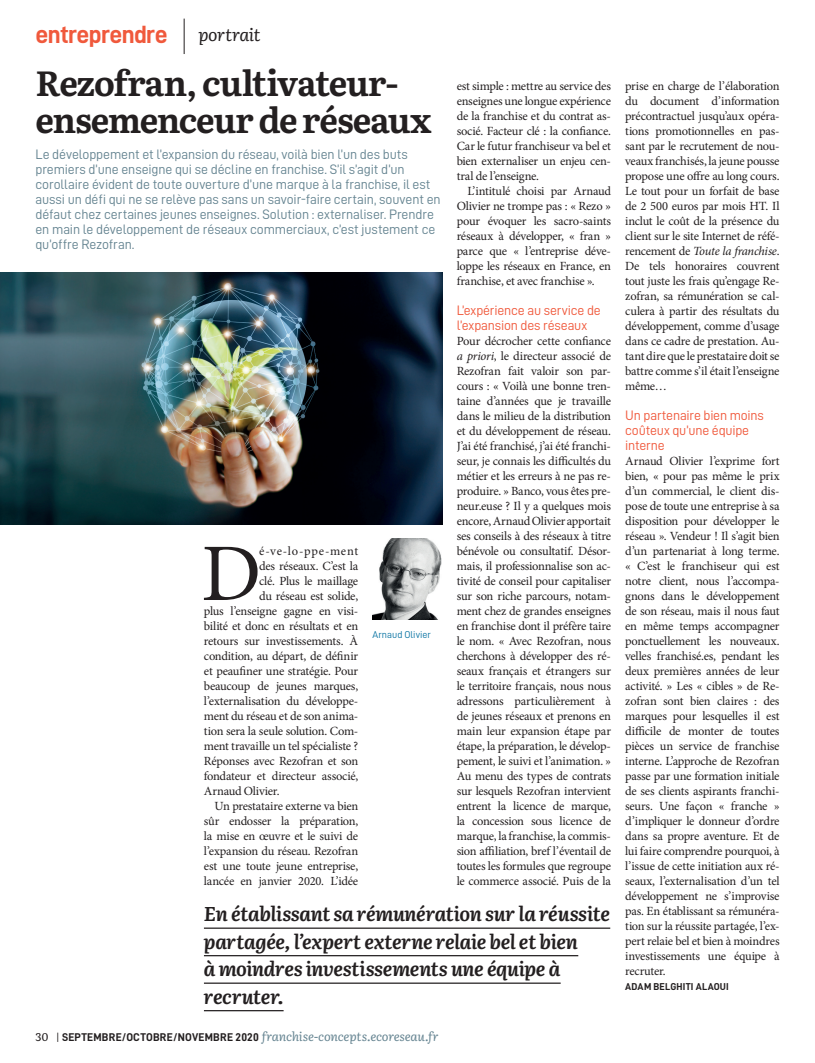
<style>
.page{position:relative;width:815px;height:1063px;background:#fff}
.page>*{position:absolute;margin:0;border:0;box-sizing:border-box;transform-origin:0 0}
.t1{font:81.75px "Minion Pro";color:#231f20}
.t2{font:700 35px/37.5px "Literata";letter-spacing:-.03em;color:#231f20}
.t3{font:25px "D DIN Bold";letter-spacing:-.025em;color:#f0593c}
.t4{font:italic 700 20px/27.5px "Literata";letter-spacing:-.015em;color:#231f20}
.t5{font:13.75px/15px "D DIN";letter-spacing:-.01em;color:#658491}
.t6{font:13.75px/15px "D DIN";letter-spacing:-.015em;color:#f0593c}
.t7{font:12.5px/15px "Minion Pro";letter-spacing:-.02em;color:#231f20;text-align:justify}
.t8{font:italic 12.5px "Literata";letter-spacing:-.025em;color:#658491}
.t9{font:12.5px "Minion Pro";letter-spacing:.055em;color:#231f20}
.t10{font:10px "D DIN Bold";letter-spacing:.025em;color:#231f20}
.t11{font:10px "D DIN";letter-spacing:.005em;color:#0a74a3}
.s1{font-family:"Literata";font-style:italic;font-size:17.5px;color:#231f20}
.s2{font-style:italic}
.s3{font-style:normal;font-size:11.25px;color:#231f20}
.s4{font-family:"D DIN";font-style:normal;font-size:11.25px;color:#231f20}
.s5{font-family:"D DIN Bold";font-style:normal;font-size:11.25px;color:#231f20}
</style>
<div class="page">
<hr style="left:184px;top:19px;width:1px;height:35px;background:#231f20">
<img style="left:0;top:272px;width:443px;height:252px">
<img style="left:372px;top:539px;width:70px;height:80px">
<hr style="left:204px;top:928px;width:406px;height:1px;background:#231f20">
<hr style="left:204px;top:955px;width:374px;height:1px;background:#231f20">
<hr style="left:204px;top:983px;width:357px;height:1px;background:#231f20">
<hr style="left:204px;top:1010px;width:80px;height:1px;background:#231f20">
<h3 class="t3" style="left:35px;top:20px;width:227px">ENTREPRENDRE <span class="s1">portrait</span></h3>
<h2 class="t2" style="left:35px;top:62px;width:397px">Rezofran, cultivateur&shy;ensemenceur de réseaux</h2>
<p class="t5" style="left:35px;top:147px;width:407px">Le développement et l’expansion du réseau, voilà bien l’un des buts premiers d’une enseigne qui se décline en franchise. S’il s’agit d’un corollaire évident de toute ouverture d’une marque à la franchise, il est aussi un défi qui ne se relève pas sans un savoir-faire certain, souvent en défaut chez certaines jeunes enseignes. Solution : externaliser. Prendre en main le développement de réseaux commerciaux, c’est justement ce qu’offre Rezofran.</p>
<p class="t7" style="left:457px;top:79px;width:156px">est simple : mettre au service des enseignes une longue expérience de la franchise et du contrat as&shy;socié. Facteur clé : la confiance.<br>Car le futur franchiseur va bel et bien externaliser un enjeu cen&shy;tral de l’enseigne.</p>
<p class="t7" style="left:457px;top:184px;width:156px;text-indent:11px">L’intitulé choisi par Arnaud Olivier ne trompe pas : « Rezo » pour évoquer les sacro-saints réseaux à développer, « fran » parce que « l’entreprise déve&shy;loppe les réseaux en France, en franchise, et avec franchise ».</p>
<p class="t6" style="left:457px;top:303px;width:146px">L’expérience au service de l’expansion des réseaux</p>
<p class="t7" style="left:457px;top:334px;width:156px">Pour décrocher cette confiance <span class="s2">a priori</span>, le directeur associé de Rezofran fait valoir son par&shy;cours : « Voilà une bonne tren&shy;taine d’années que je travaille dans le milieu de la distribution et du développement de réseau.<br>J’ai été franchisé, j’ai été franchi&shy;seur, je connais les difficultés du métier et les erreurs à ne pas re&shy;produire. » Banco, vous êtes pre&shy;neur.euse ? Il y a quelques mois encore, Arnaud Olivier apportait ses conseils à des réseaux à titre bénévole ou consultatif. Désor&shy;mais, il professionnalise son ac&shy;tivité de conseil pour capitaliser sur son riche parcours, notam&shy;ment chez de grandes enseignes en franchise dont il préfère taire le nom. « Avec Rezofran, nous cherchons à développer des ré&shy;seaux français et étrangers sur le territoire français, nous nous adressons particulièrement à de jeunes réseaux et prenons en main leur expansion étape par étape, la préparation, le dévelop&shy;pement, le suivi et l’animation. » Au menu des types de contrats sur lesquels Rezofran intervient entrent la licence de marque, la concession sous licence de marque, la franchise, la commis&shy;sion affiliation, bref l’éventail de toutes les formules que regroupe le commerce associé. Puis de la</p>
<h3 class="t4" style="left:204px;top:899px;width:408px">En établissant sa rémunération sur la réussite partagée, l’expert externe relaie bel et bien<br>à moindres investissements une équipe à recruter.</h3>
<h1 class="t1" style="left:201px;top:519px;width:62px">D</h1>
<p class="t9" style="left:259px;top:543px;width:101px">é-ve-lo-ppe-ment</p>
<p class="t7" style="left:259px;top:559px;width:101px">des réseaux. C’est la</p>
<p class="t7" style="left:259px;top:574px;width:101px">clé. Plus le maillage</p>
<p class="t7" style="left:259px;top:589px;width:101px">du réseau est solide,</p>
<p class="t7" style="left:204px;top:604px;width:156px">plus l’enseigne gagne en visi-</p>
<p class="t7" style="left:204px;top:619px;width:156px">bilité et donc en résultats et en</p>
<p class="t7" style="left:204px;top:634px;width:156px">retours sur investissements. À</p>
<p class="t7" style="left:204px;top:649px;width:156px">condition, au départ, de définir</p>
<p class="t7" style="left:204px;top:664px;width:156px">et peaufiner une stratégie. Pour</p>
<p class="t7" style="left:204px;top:679px;width:156px">beaucoup de jeunes marques,</p>
<p class="t7" style="left:204px;top:694px;width:156px">l’externalisation du développe-</p>
<p class="t7" style="left:204px;top:709px;width:156px">ment du réseau et de son anima-</p>
<p class="t7" style="left:204px;top:724px;width:156px">tion sera la seule solution. Com-</p>
<p class="t7" style="left:204px;top:739px;width:156px">ment travaille un tel spécialiste ?</p>
<p class="t7" style="left:204px;top:754px;width:156px">Réponses avec Rezofran et son</p>
<p class="t7" style="left:204px;top:769px;width:156px">fondateur et directeur associé,</p>
<p class="t7" style="left:204px;top:784px;width:77px">Arnaud Olivier.</p>
<p class="t7" style="left:215px;top:799px;width:145px">Un prestataire externe va bien</p>
<p class="t7" style="left:204px;top:814px;width:156px">sûr endosser la préparation,</p>
<p class="t7" style="left:204px;top:829px;width:156px">la mise en œuvre et le suivi de</p>
<p class="t7" style="left:204px;top:844px;width:156px">l’expansion du réseau. Rezofran</p>
<p class="t7" style="left:204px;top:859px;width:156px">est une toute jeune entreprise,</p>
<p class="t7" style="left:204px;top:874px;width:156px">lancée en janvier 2020. L’idée</p>
<p class="t11" style="left:372px;top:629px;width:60px">Arnaud Olivier</p>
<p class="t8" style="left:35px;top:1027px;width:405px"><span class="s3">30</span> <span class="s4">|</span> <span class="s5">SEPTEMBRE/OCTOBRE/NOVEMBRE 2020</span> franchise-concepts.ecoreseau.fr</p>
<p class="t7" style="left:625px;top:79px;width:156px">prise en charge de l’élaboration du document d’information précontractuel jusqu’aux opéra&shy;tions promotionnelles en pas&shy;sant par le recrutement de nou&shy;veaux franchisés, la jeune pousse propose une offre au long cours.<br>Le tout pour un forfait de base de 2 500 euros par mois HT. Il inclut le coût de la présence du client sur le site Internet de réfé&shy;rencement de <span class="s2">Toute la franchise</span>.<br>De tels honoraires couvrent tout juste les frais qu’engage Re&shy;zofran, sa rémunération se cal&shy;culera à partir des résultats du développement, comme d’usage dans ce cadre de prestation. Au&shy;tant dire que le prestataire doit se battre comme s’il était l’enseigne même…</p>
<p class="t6" style="left:625px;top:408px;width:140px">Un partenaire bien moins coûteux qu’une équipe interne</p>
<p class="t7" style="left:625px;top:454px;width:156px">Arnaud Olivier l’exprime fort bien, « pour pas même le prix d’un commercial, le client dis&shy;pose de toute une entreprise à sa disposition pour développer le réseau ». Vendeur ! Il s’agit bien d’un partenariat à long terme. « C’est le franchiseur qui est notre client, nous l’accompa&shy;gnons dans le développement de son réseau, mais il nous faut en même temps accompagner ponctuellement les nouveaux. velles franchisé.es, pendant les deux premières années de leur activité. » Les « cibles » de Re&shy;zofran sont bien claires : des marques pour lesquelles il est difficile de monter de toutes pièces un service de franchise interne. L’approche de Rezofran passe par une formation initiale de ses clients aspirants franchi&shy;seurs. Une façon « franche » d’impliquer le donneur d’ordre dans sa propre aventure. Et de lui faire comprendre pourquoi, à l’issue de cette initiation aux ré&shy;seaux, l’externalisation d’un tel développement ne s’improvise pas. En établissant sa rémunéra&shy;tion sur la réussite partagée, l’ex&shy;pert relaie bel et bien à moindres investissements une équipe à recruter.</p>
<p class="t10" style="left:625px;top:981px;width:105px">ADAM BELGHITI ALAOUI</p>
</div>
